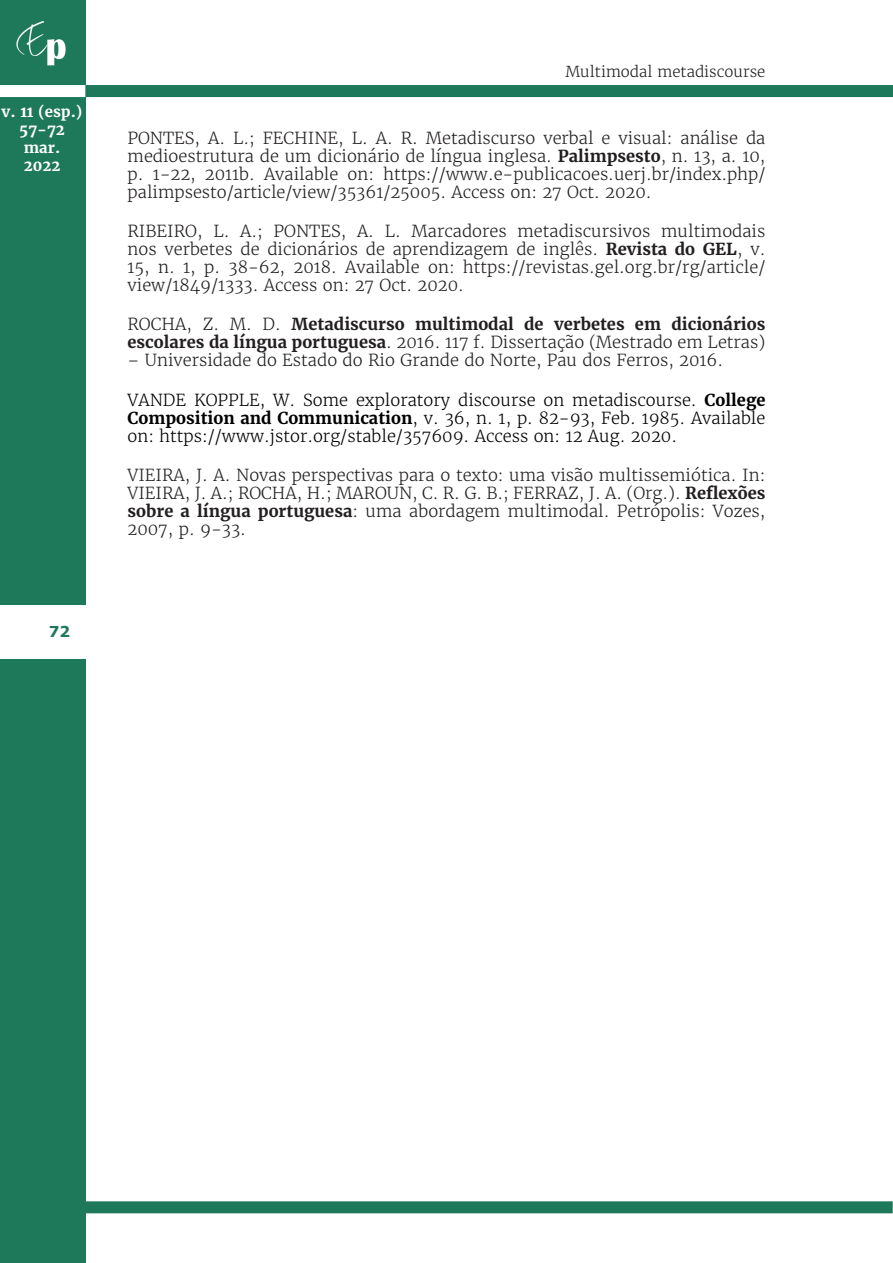
<style>
.page{position:relative;width:893px;height:1263px;background:#fff}
.page>*{position:absolute;margin:0;border:0;box-sizing:border-box;transform-origin:0 0}
.Referências{font:300 16.5px/18px "Merriweather";color:#231f20;text-align:justify}
.Referências-2{font:300 16.5px/18px "Merriweather";color:#000;text-align:justify}
.Referências-3{font:700 16.5px/18px "Merriweather";color:#231f20}
.t1{font:700 15px/18px "Merriweather";color:#fff;text-align:center}
.t2{font:300 15px "Merriweather";color:#231f20}
.t3{font:700 15px "Verdana";color:#1e785a}
.s1{font-weight:700}
.s2{font-weight:300}
</style>
<div class="page">
<div style="left:0;top:0;width:85px;height:1263px;background:#1e785a"></div>
<img style="left:16px;top:21px;width:50px;height:45px">
<div style="left:85px;top:85px;width:808px;height:12px;background:#1e785a"></div>
<div style="left:0;top:85px;width:85px;height:12px;background:#fff"></div>
<div style="left:0;top:605px;width:85px;height:53px;background:#fff"></div>
<div style="left:84px;top:1201px;width:809px;height:12px;background:#1e785a"></div>
<p class="t1" style="left:2px;top:102px;width:83px">v. 11 (esp.)<br>57-72 mar.<br>2022</p>
<p class="t3" style="left:49px;top:622px;width:23px">72</p>
<p class="t2" style="left:565px;top:62px;width:201px">Multimodal metadiscourse</p>
<p class="Referências" style="left:128px;top:129px;width:639px">PONTES, A. L.; FECHINE, L. A. R. Metadiscurso verbal e visual: análise da medioestrutura de um dicionário de língua inglesa. <span class="s1">Palimpsesto</span>, n. 13, a. 10, p. 1-22, 2011b. Available on: https://www.e-publicacoes.uerj.br/index.php/ palimpsesto/article/view/35361/25005. Access on: 27 Oct. 2020.</p>
<p class="Referências" style="left:128px;top:222px;width:639px">RIBEIRO, L. A.; PONTES, A. L. Marcadores metadiscursivos multimodais nos verbetes de dicionários de aprendizagem de inglês. <span class="s1">Revista do GEL</span>, v.<br>15, n. 1, p. 38-62, 2018. Available on: https://revistas.gel.org.br/rg/article/ view/1849/1333. Access on: 27 Oct. 2020.</p>
<p class="Referências-3" style="left:128px;top:315px;width:639px"><span class="s2">ROCHA, Z. M. D.</span> Metadiscurso multimodal de verbetes em dicionários escolares da língua portuguesa<span class="s2">. 2016. 117 f. Dissertação (Mestrado em Letras)</span></p>
<p class="Referências" style="left:128px;top:351px;width:597px">– Universidade do Estado do Rio Grande do Norte, Pau dos Ferros, 2016.</p>
<p class="Referências-2" style="left:128px;top:391px;width:639px">VANDE KOPPLE, W. Some exploratory discourse on metadiscourse. <span class="s1">College Composition and Communication</span>, v. 36, n. 1, p. 82-93, Feb. 1985. Available on: https://www.jstor.org/stable/357609. Access on: 12 Aug. 2020.</p>
<p class="Referências" style="left:128px;top:466px;width:639px">VIEIRA, J. A. Novas perspectivas para o texto: uma visão multissemiótica. In:<br>VIEIRA, J. A.; ROCHA, H.; MAROUN, C. R. G. B.; FERRAZ, J. A. (Org.). <span class="s1">Reflexões sobre a língua portuguesa</span>: uma abordagem multimodal. Petrópolis: Vozes, 2007, p. 9-33.</p>
</div>
